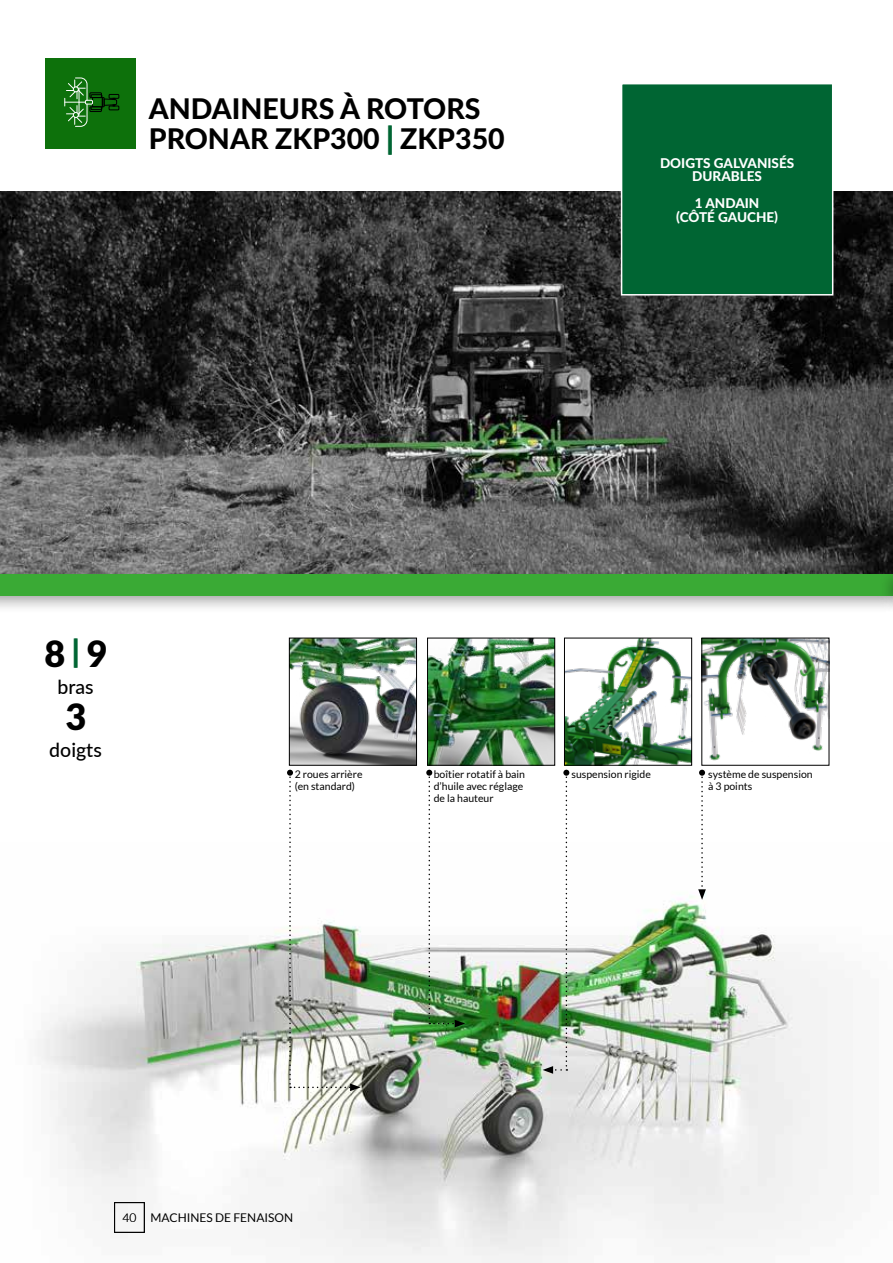
<style>
.page{position:relative;width:893px;height:1263px;background:#fff}
.page>*{position:absolute;margin:0;border:0;box-sizing:border-box;transform-origin:0 0}
.t1{font:900 36px "Lato";color:#000}
.t2{font:800 28.5px/30px "Lato";color:#000}
.t3{font:500 19.5px "Lato";color:#000}
.t4{font:800 13.5px/13.5px "Lato";color:#fff;text-align:center}
.t5{font:12px "Lato";color:#000}
.t6{font:10.5px/12px "Lato";color:#000}
.s1{font-family:"Glober";font-weight:700;font-size:30px;color:#006533}
.s2{font-weight:300}
</style>
<div class="page">
<img style="left:0;top:192px;width:893px;height:372px">
<img style="left:37px;top:896px;width:791px;height:367px">
<div style="left:114px;top:1202px;width:31px;height:30px;border:1px solid #000"></div>
<svg style="left:698px;top:770px;width:8px;height:130px"></svg>
<img style="left:543px;top:770px;width:26px;height:304px">
<svg style="left:426px;top:770px;width:39px;height:257px"></svg>
<img style="left:287px;top:770px;width:74px;height:321px">
<div style="left:0;top:564px;width:893px;height:50px;background:#000;opacity:.4"></div>
<div style="left:0;top:574px;width:893px;height:22px;background:#3aaa35"></div>
<div style="left:879px;top:564px;width:14px;height:50px;background:#000;opacity:.4"></div>
<svg style="left:892px;top:574px;width:1px;height:22px"></svg>
<div style="left:46px;top:58px;width:90px;height:91px;background:#0d710b"></div>
<img style="left:704px;top:640px;width:123px;height:121px">
<img style="left:429px;top:640px;width:124px;height:123px">
<div style="left:427px;top:638px;width:128px;height:127px;border:1px solid #000"></div>
<img style="left:566px;top:640px;width:124px;height:123px">
<div style="left:564px;top:638px;width:128px;height:127px;border:1px solid #000"></div>
<img style="left:291px;top:640px;width:124px;height:123px">
<div style="left:289px;top:638px;width:128px;height:127px;border:1px solid #000"></div>
<div style="left:622px;top:84px;width:211px;height:211px;background:#006533"></div>
<div style="left:621px;top:83px;width:212px;height:213px;border:2px solid #fff"></div>
<div style="left:109px;top:94px;width:10px;height:5px;border:1px solid #000"></div>
<div style="left:109px;top:106px;width:10px;height:4px;border:1px solid #000"></div>
<svg style="left:64px;top:77px;width:53px;height:50px"></svg>
<h2 class="t2" style="left:149px;top:92px;width:357px">ANDAINEURS À ROTORS<br>PRONAR ZKP300 <span class="s1">|</span> ZKP350</h2>
<p class="t4" style="left:660px;top:155px;width:136px">DOIGTS GALVANISÉS<br>DURABLES</p>
<p class="t4" style="left:676px;top:196px;width:103px">1 ANDAIN (CÔTÉ GAUCHE)</p>
<h1 class="t1" style="left:45px;top:633px;width:64px">8 <span class="s1">|</span> 9</h1>
<h3 class="t3" style="left:57px;top:673px;width:38px">bras</h3>
<h1 class="t1" style="left:65px;top:696px;width:22px">3</h1>
<h3 class="t3" style="left:49px;top:736px;width:54px">doigts</h3>
<p class="t6" style="left:295px;top:768px;width:69px">2 roues arrière (en standard)</p>
<p class="t6" style="left:434px;top:768px;width:93px">boîtier rotatif à bain</p>
<p class="t6" style="left:571px;top:768px;width:81px">suspension rigide</p>
<p class="t6" style="left:434px;top:780px;width:91px">d’huile avec réglage de la hauteur</p>
<p class="t6" style="left:708px;top:768px;width:106px">système de suspension à 3 points</p>
<p class="t5" style="left:122px;top:1211px;width:172px"><span class="s2">40</span> MACHINES DE FENAISON</p>
</div>
